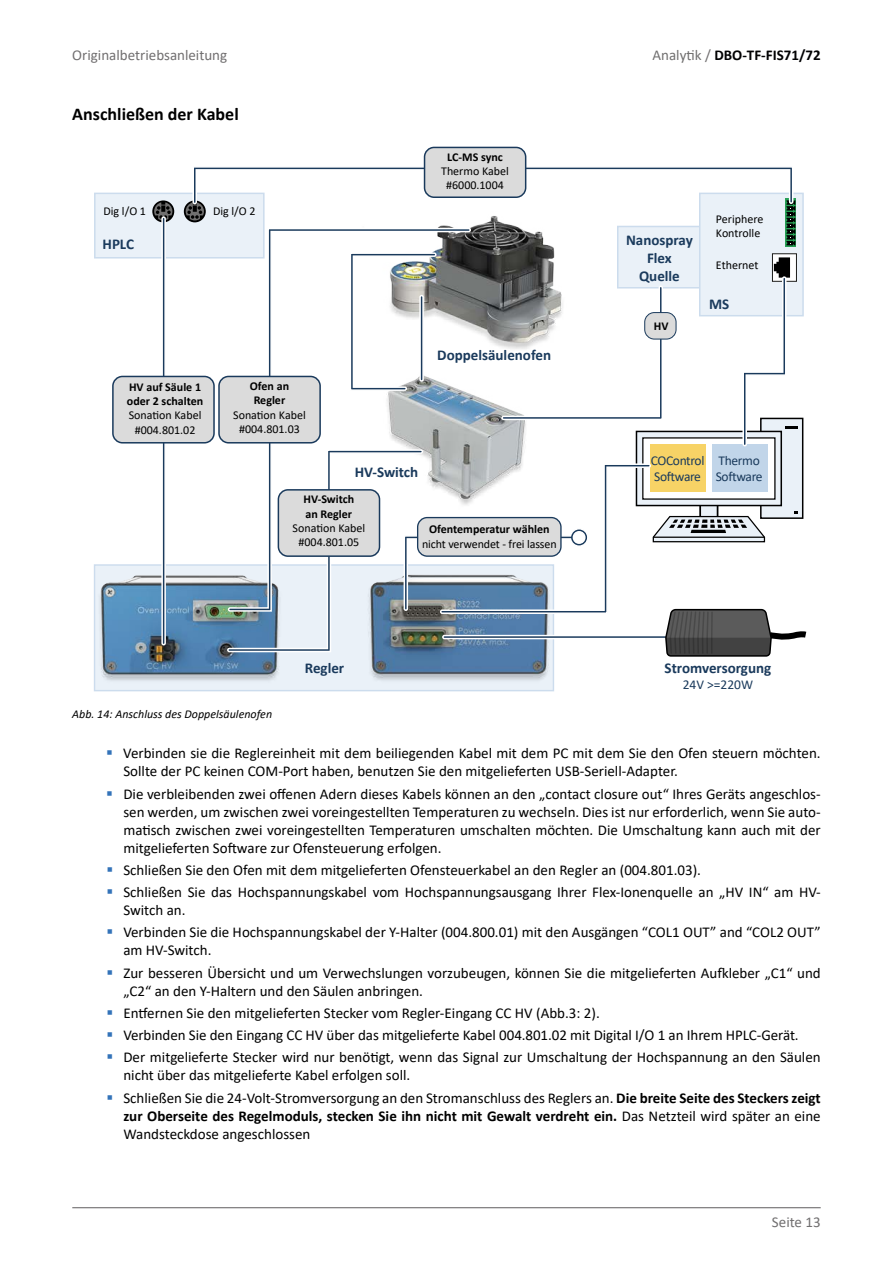
<style>
.page{position:relative;width:893px;height:1263px;background:#fff}
.page>*{position:absolute;margin:0;border:0;box-sizing:border-box;transform-origin:0 0}
.t1{font:700 18px "Calibri";color:#000}
.t2{font:15px/22.2px "Calibri";color:#000}
.t3{font:700 15px/18px "Calibri";color:#000}
.t4{font:700 15px/18px "Calibri";color:#1a3a5c;text-align:center}
.t5{font:15px "Calibri";color:#716f70}
.t6{font:700 15px "Calibri";color:#020203}
.t7{font:13.5px/16.2px "Calibri";letter-spacing:-.025em;color:#1a3a5c}
.t8{font:12px/14.4px "Calibri";color:#000;text-align:center}
.t9{font:700 12px/14.4px "Calibri";color:#000}
.t10{font:italic 12px "Calibri";color:#000}
.s1{font-weight:400;color:#706f6f}
.s2{font-weight:400;color:#716f70}
.s3{font-weight:700}
.s4{font-weight:400}
</style>
<div class="page">
<hr style="left:72px;top:1207px;width:749px;height:1px;background:#716f70">
<img style="left:94px;top:192px;width:710px;height:500px">
<div style="left:618px;top:226px;width:83px;height:62px;background:#eaf1f8"></div>
<div style="left:700px;top:193px;width:103px;height:123px;background:#eaf1f8"></div>
<svg style="left:785px;top:199px;width:11px;height:48px"></svg>
<div style="left:95px;top:193px;width:169px;height:65px;background:#eaf1f8"></div>
<div style="left:94px;top:193px;width:171px;height:65px;border:2px solid #ccdced"></div>
<svg style="left:184px;top:200px;width:22px;height:22px"></svg>
<svg style="left:152px;top:200px;width:22px;height:22px"></svg>
<svg style="left:154px;top:202px;width:18px;height:18px"></svg>
<div style="left:161px;top:216px;width:5px;height:429px;border:2px solid #fff;border-radius:2px"></div>
<svg style="left:186px;top:165px;width:609px;height:80px"></svg>
<div style="left:113px;top:376px;width:101px;height:67px;background:#dbdbdb;border-radius:10px"></div>
<div style="left:112px;top:376px;width:103px;height:67px;border:2px solid #1a3a5c;border-radius:10px"></div>
<div style="left:425px;top:147px;width:101px;height:50px;background:#dbdbdb;border-radius:10px"></div>
<div style="left:424px;top:147px;width:102px;height:51px;border:2px solid #1a3a5c;border-radius:10px"></div>
<div style="left:219px;top:376px;width:101px;height:67px;background:#dbdbdb;border-radius:10px"></div>
<div style="left:218px;top:376px;width:103px;height:67px;border:2px solid #1a3a5c;border-radius:10px"></div>
<svg style="left:226px;top:252px;width:581px;height:405px"></svg>
<p class="t5" style="left:72px;top:45px;width:156px">Originalbetriebsanleitung</p>
<p class="t6" style="left:652px;top:44px;width:170px"><span class="s1">Analytik</span> <span class="s2">/</span> DBO-TF-FIS71/72</p>
<p class="t1" style="left:72px;top:101px;width:168px">Anschließen der Kabel</p>
<p class="t8" style="left:103px;top:204px;width:44px">Dig l/O 1</p>
<p class="t8" style="left:213px;top:204px;width:44px">Dig l/O 2</p>
<p class="t4" style="left:103px;top:235px;width:33px">HPLC</p>
<p class="t9" style="left:127px;top:379px;width:78px">HV auf Säule 1 oder 2 schalten</p>
<p class="t8" style="left:129px;top:408px;width:74px">Sonation Kabel #004.801.02</p>
<p class="t9" style="left:250px;top:379px;width:41px;text-align:center">Ofen an<br>Regler</p>
<p class="t8" style="left:233px;top:407px;width:74px">Sonation Kabel #004.801.03</p>
<p class="t9" style="left:447px;top:149px;width:57px">LC-MS sync</p>
<p class="t8" style="left:441px;top:164px;width:69px">Thermo Kabel #6000.1004</p>
<p class="t4" style="left:437px;top:346px;width:115px">Doppelsäulenofen</p>
<p class="t4" style="left:355px;top:463px;width:65px">HV-Switch</p>
<p class="t9" style="left:303px;top:492px;width:52px">HV-Switch an Regler</p>
<p class="t8" style="left:293px;top:521px;width:74px">Sonation Kabel #004.801.05</p>
<p class="t10" style="left:72px;top:705px;width:201px">Abb. 14: Anschluss des Doppelsäulenofen</p>
<p class="t4" style="left:305px;top:658px;width:41px">Regler</p>
<p class="t9" style="left:429px;top:522px;width:122px">Ofentemperatur wählen</p>
<p class="t8" style="left:422px;top:536px;width:136px">nicht verwendet - frei lassen</p>
<p class="t4" style="left:626px;top:230px;width:68px">Nanospray<br>Flex<br>Quelle</p>
<p class="t9" style="left:654px;top:319px;width:16px">HV</p>
<p class="t8" style="left:716px;top:211px;width:49px;text-align:left">Periphere<br>Kontrolle</p>
<p class="t8" style="left:716px;top:258px;width:44px">Ethernet</p>
<p class="t4" style="left:709px;top:295px;width:22px">MS</p>
<p class="t7" style="left:651px;top:452px;width:55px">COControl<br>Software</p>
<p class="t7" style="left:716px;top:452px;width:48px">Thermo<br>Software</p>
<p class="t4" style="left:665px;top:658px;width:108px">Stromversorgung</p>
<p class="t7" style="left:683px;top:676px;width:72px">24V &gt;=220W</p>
<p class="t2" style="left:123px;top:744px;width:699px;line-height:18px">Verbinden sie die Reglereinheit mit dem beiliegenden Kabel mit dem PC mit dem Sie den Ofen steuern möchten.<br>Sollte der PC keinen COM-Port haben, benutzen Sie den mitgelieferten USB-Seriell-Adapter.</p>
<p class="t2" style="left:123px;top:784px;width:699px;line-height:18px;text-align:justify">Die verbleibenden zwei offenen Adern dieses Kabels können an den „contact closure out“ Ihres Geräts angeschlos&shy;sen werden, um zwischen zwei voreingestellten Temperaturen zu wechseln. Dies ist nur erforderlich, wenn Sie auto&shy;matisch zwischen zwei voreingestellten Temperaturen umschalten möchten. Die Umschaltung kann auch mit der mitgelieferten Software zur Ofensteuerung erfolgen.</p>
<p class="t2" style="left:123px;top:858px;width:699px">Schließen Sie den Ofen mit dem mitgelieferten Ofensteuerkabel an den Regler an (004.801.03).<br>Schließen Sie das Hochspannungskabel vom Hochspannungsausgang Ihrer Flex-Ionenquelle an „HV IN“ am HV-</p>
<p class="t2" style="left:123px;top:899px;width:699px">Switch an.<br>Verbinden Sie die Hochspannungskabel der Y-Halter (004.800.01) mit den Ausgängen “COL1 OUT” and “COL2 OUT”</p>
<p class="t2" style="left:123px;top:939px;width:699px">am HV-Switch.<br>Zur besseren Übersicht und um Verwechslungen vorzubeugen, können Sie die mitgelieferten Aufkleber „C1“ und</p>
<p class="t2" style="left:123px;top:979px;width:699px">„C2“ an den Y-Haltern und den Säulen anbringen.<br>Entfernen Sie den mitgelieferten Stecker vom Regler-Eingang CC HV (Abb.3: 2).<br>Verbinden Sie den Eingang CC HV über das mitgelieferte Kabel 004.801.02 mit Digital I/O 1 an Ihrem HPLC-Gerät.<br>Der mitgelieferte Stecker wird nur benötigt, wenn das Signal zur Umschaltung der Hochspannung an den Säulen</p>
<p class="t2" style="left:123px;top:1064px;width:699px">nicht über das mitgelieferte Kabel erfolgen soll.<br>Schließen Sie die 24-Volt-Stromversorgung an den Stromanschluss des Reglers an. <span class="s3">Die breite Seite des Steckers zeigt</span></p>
<p class="t3" style="left:123px;top:1106px;width:699px">zur Oberseite des Regelmoduls, stecken Sie ihn nicht mit Gewalt verdreht ein. <span class="s4">Das Netzteil wird später an eine<br>Wandsteckdose angeschlossen</span></p>
<p class="t5" style="left:772px;top:1212px;width:50px">Seite 13</p>
</div>
